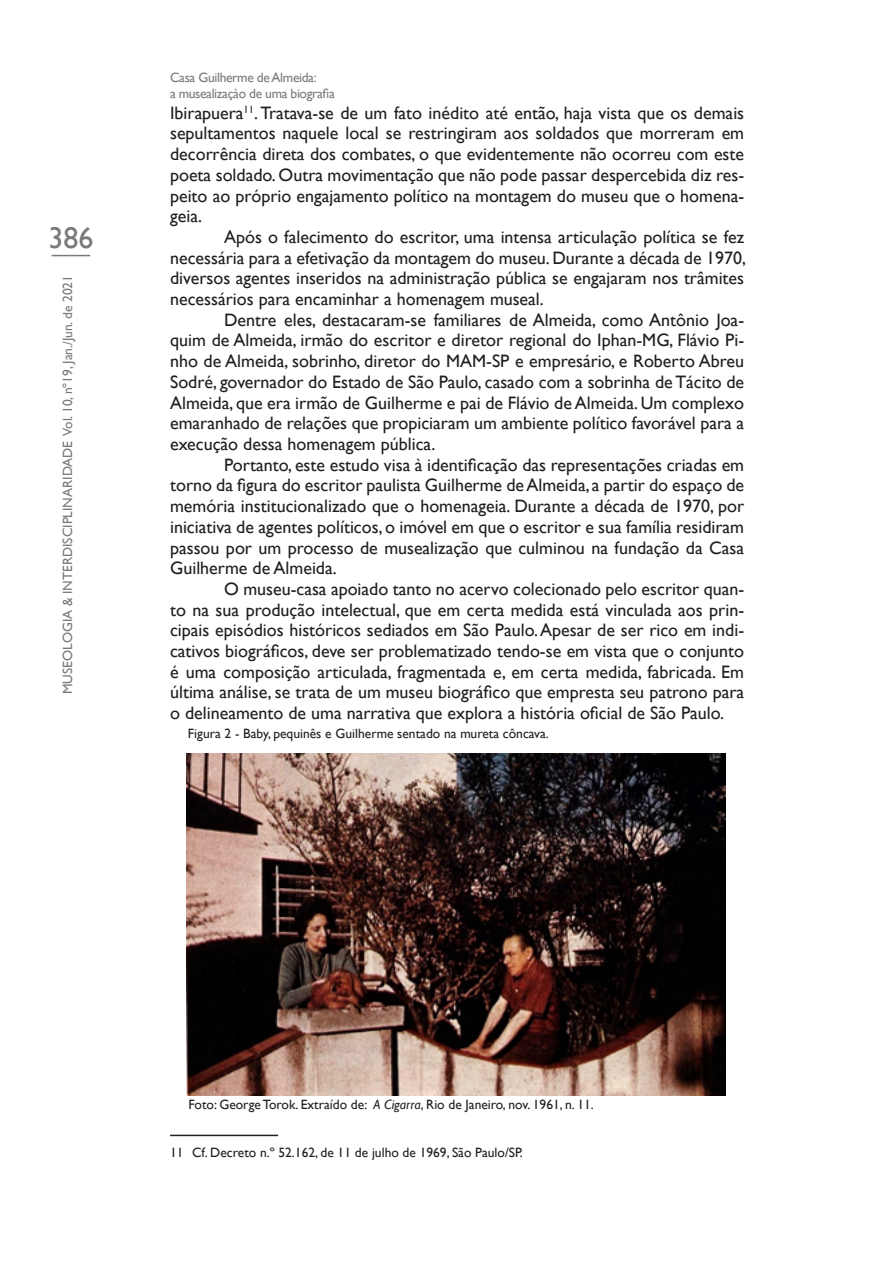
<style>
.page{position:relative;width:893px;height:1263px;background:#fff}
.page>*{position:absolute;margin:0;border:0;box-sizing:border-box;transform-origin:0 0}
.t1{font:30px "Gill Sans";color:#797a79}
.t2{font:18px/20.7px "Gill Sans";color:#231f20;text-align:justify}
.Museologia_Pamela{font:13.5px "Gill Sans";color:#231f20}
.t3{font:13.5px "Gill Sans";color:#797a79}
.rodapé_museu_Pamela{font:13.5px "Gill Sans";color:#231f20}
.t4{font:13.5px/16.2px "Gill Sans";letter-spacing:-.025em;color:#797a79}
.s1{font-style:italic}
</style>
<div class="page">
<hr style="left:52px;top:255px;width:38px;height:1px;background:#797a79">
<hr style="left:170px;top:1135px;width:108px;height:1px;background:#231f20">
<img style="left:186px;top:753px;width:539px;height:343px">
<h1 class="t1" style="left:48px;top:221px;width:46px">386</h1>
<p class="t3" style="left:60px;top:694px;width:421px;rotate:-90deg">MUSEOLOGIA &amp; INTERDISCIPLINARIDADE Vol. 10, nº19, Jan./Jun. de 2021</p>
<p class="t4" style="left:170px;top:70px;width:166px">Casa Guilherme de Almeida:<br>a musealizaçào de uma biografia</p>
<p class="t2" style="left:170px;top:103px;width:576px">Ibirapuera<sup>11</sup>. Tratava-se de um fato inédito até então, haja vista que os demais sepultamentos naquele local se restringiram aos soldados que morreram em decorrência direta dos combates, o que evidentemente não ocorreu com este poeta soldado. Outra movimentação que não pode passar despercebida diz res&shy;peito ao próprio engajamento político na montagem do museu que o homena&shy;geia.</p>
<p class="t2" style="left:170px;top:227px;width:577px;text-indent:54px">Após o falecimento do escritor, uma intensa articulação política se fez necessária para a efetivação da montagem do museu. Durante a década de 1970, diversos agentes inseridos na administração pública se engajaram nos trâmites necessários para encaminhar a homenagem museal.</p>
<p class="t2" style="left:170px;top:310px;width:576px;text-indent:54px">Dentre eles, destacaram-se familiares de Almeida, como Antônio Joa&shy;quim de Almeida, irmão do escritor e diretor regional do Iphan-MG, Flávio Pi&shy;nho de Almeida, sobrinho, diretor do MAM-SP e empresário, e Roberto Abreu Sodré, governador do Estado de São Paulo, casado com a sobrinha de Tácito de Almeida, que era irmão de Guilherme e pai de Flávio de Almeida. Um complexo emaranhado de relações que propiciaram um ambiente político favorável para a execução dessa homenagem pública.</p>
<p class="t2" style="left:170px;top:455px;width:576px;text-indent:54px">Portanto, este estudo visa à identificação das representações criadas em torno da figura do escritor paulista Guilherme de Almeida, a partir do espaço de memória institucionalizado que o homenageia. Durante a década de 1970, por iniciativa de agentes políticos, o imóvel em que o escritor e sua família residiram passou por um processo de musealização que culminou na fundação da Casa Guilherme de Almeida.</p>
<p class="t2" style="left:170px;top:579px;width:576px;text-indent:54px">O museu-casa apoiado tanto no acervo colecionado pelo escritor quan&shy;to na sua produção intelectual, que em certa medida está vinculada aos prin&shy;cipais episódios históricos sediados em São Paulo. Apesar de ser rico em indi&shy;cativos biográficos, deve ser problematizado tendo-se em vista que o conjunto é uma composição articulada, fragmentada e, em certa medida, fabricada. Em última análise, se trata de um museu biográfico que empresta seu patrono para o delineamento de uma narrativa que explora a história oficial de São Paulo.</p>
<p class="Museologia_Pamela" style="left:188px;top:725px;width:362px">Figura 2 - Baby, pequinês e Guilherme sentado na mureta côncava.</p>
<p class="Museologia_Pamela" style="left:189px;top:1097px;width:407px">Foto: George Torok. Extraído de: <span class="s1">A Cigarra</span>, Rio de Janeiro, nov. 1961, n. 11.</p>
<p class="rodapé_museu_Pamela" style="left:170px;top:1144px;width:354px">11 Cf. Decreto n.º 52.162, de 11 de julho de 1969, São Paulo/SP.</p>
</div>
